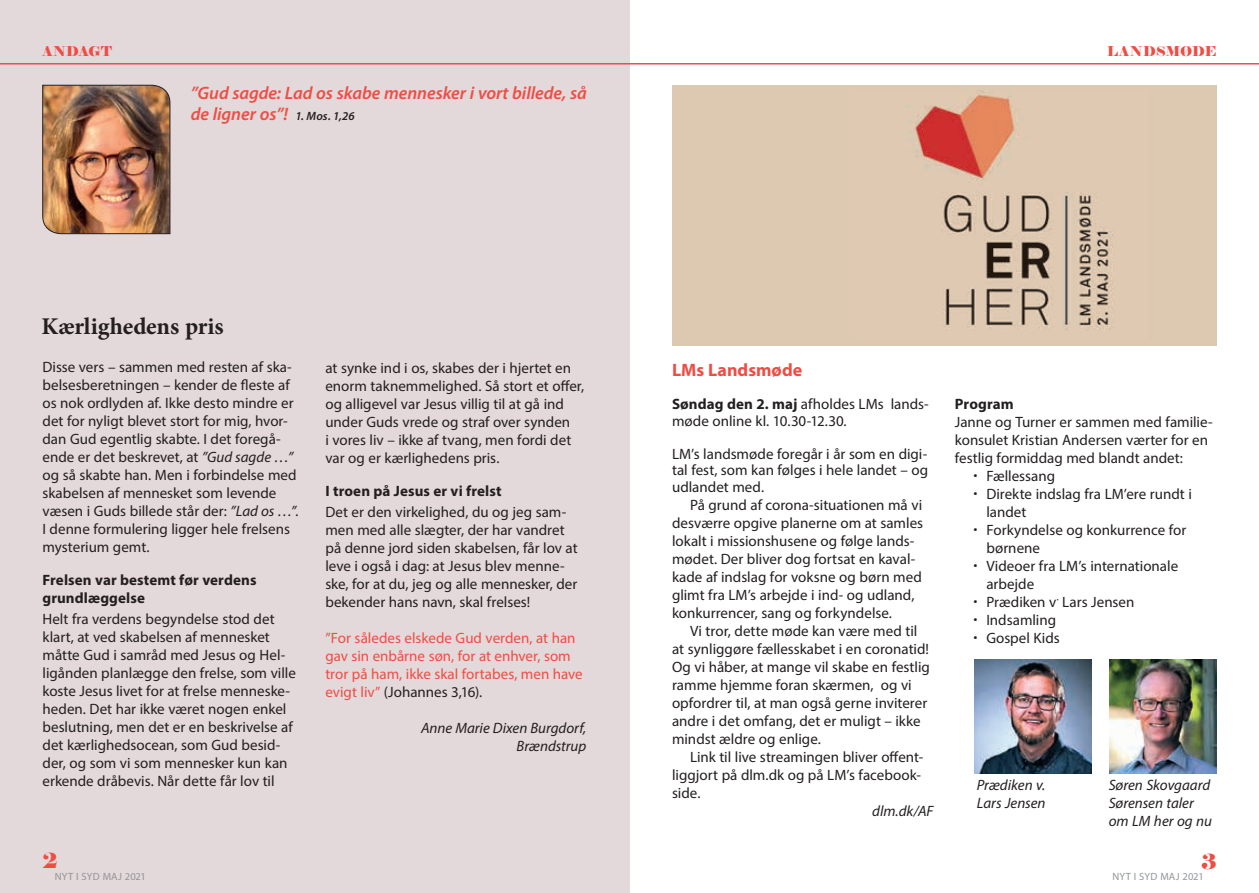
<style>
.page{position:relative;width:1259px;height:893px;background:#fff}
.page>*{position:absolute;margin:0;border:0;box-sizing:border-box;transform-origin:0 0}
.A_Fremhævet_tekst_ve{font:700 24px "Minion Pro";letter-spacing:-.005em;color:#231f20}
.t1{font:21px "Elephant";color:#ef4d44}
.A_Fremhævet_tekst_ve-2{font:italic 600 18px/21.6px "Myriad Pro";letter-spacing:-.005em;color:#ef4d44}
.A_Brødtekst__kalende{font:700 18px "Myriad Pro";color:#ef4d44}
.A_Brødtekst_1__afsni{font:15px/18px "Myriad Pro";color:#231f20}
.A_Brødtekst{font:15px/18px "Myriad Pro";color:#231f20}
.A_Brødtekst__kalende-2{font:15px/16.5px "Myriad Pro";color:#231f20}
.A_Brødtekst_1__afsni-2{font:15px/18px "Myriad Pro";color:#ef4d44}
.A_Mellemrubrik{font:700 15px/18px "Myriad Pro";letter-spacing:.005em;color:#231f20}
.A_Billedtekst_venstr{font:italic 15px/18px "Myriad Pro";color:#231f20}
.A_Brødtekst-2{font:italic 15px "Myriad Pro";color:#231f20}
.A_Brødtekst__kalende-3{font:700 15px "Myriad Pro";letter-spacing:.005em;color:#231f20}
.B_Toptekst_venstre{font:13.5px "Elephant";letter-spacing:.025em;color:#ef4d44}
.B_Bundtekst_højre{font:10.5px "Myriad Pro";letter-spacing:.015em;color:#939598}
.s1{font-size:12px;color:#231f20}
.s2{font-style:italic}
.s3{color:#231f20}
.s4{font-weight:700}
</style>
<div class="page">
<div style="left:672px;top:85px;width:544px;height:260px;background:#ddc8b2"></div>
<div style="left:0;top:0;width:629px;height:893px;background:#e3d8da"></div>
<img style="left:42px;top:85px;width:128px;height:149px">
<hr style="left:0;top:63px;width:1259px;height:2px;background:#ef4d44">
<img style="left:907px;top:91px;width:207px;height:239px">
<img style="left:974px;top:659px;width:118px;height:115px">
<img style="left:1109px;top:659px;width:107px;height:114px">
<p class="B_Toptekst_venstre" style="left:43px;top:42px;width:71px">ANDAGT</p>
<p class="B_Toptekst_venstre" style="left:1107px;top:42px;width:111px">LANDSMØDE</p>
<p class="A_Fremhævet_tekst_ve-2" style="left:191px;top:81px;width:398px">”Gud sagde: Lad os skabe mennesker i vort billede, så de ligner os”! <span class="s1">1. Mos. 1,26</span></p>
<p class="A_Fremhævet_tekst_ve" style="left:41px;top:310px;width:184px">Kærlighedens pris</p>
<p class="A_Brødtekst_1__afsni" style="left:43px;top:358px;width:258px">Disse vers – sammen med resten af ska&shy;belsesberetningen – kender de fleste af os nok ordlyden af. Ikke desto mindre er det for nyligt blevet stort for mig, hvor&shy;dan Gud egentlig skabte. I det foregå&shy;ende er det beskrevet, at <span class="s2">”Gud sagde …” </span>og så skabte han. Men i forbindelse med skabelsen af mennesket som levende væsen i Guds billede står der: <span class="s2">”Lad os …”.<br></span>I denne formulering ligger hele frelsens mysterium gemt.</p>
<p class="A_Mellemrubrik" style="left:43px;top:571px;width:215px">Frelsen var bestemt før verdens grundlæggelse</p>
<p class="A_Brødtekst_1__afsni" style="left:43px;top:610px;width:255px">Helt fra verdens begyndelse stod det klart, at ved skabelsen af mennesket måtte Gud i samråd med Jesus og Hel&shy;ligånden planlægge den frelse, som ville koste Jesus livet for at frelse menneske&shy;heden. Det har ikke været nogen enkel beslutning, men det er en beskrivelse af det kærlighedsocean, som Gud besid&shy;der, og som vi som mennesker kun kan erkende dråbevis. Når dette får lov til</p>
<p class="A_Brødtekst_1__afsni" style="left:325px;top:358px;width:260px">at synke ind i os, skabes der i hjertet en enorm taknemmelighed. Så stort et offer, og alligevel var Jesus villig til at gå ind under Guds vrede og straf over synden<br>i vores liv – ikke af tvang, men fordi det var og er kærlighedens pris.</p>
<p class="A_Mellemrubrik" style="left:325px;top:481px;width:178px">I troen på Jesus er vi frelst</p>
<p class="A_Brødtekst_1__afsni" style="left:325px;top:502px;width:254px">Det er den virkelighed, du og jeg sam&shy;men med alle slægter, der har vandret på denne jord siden skabelsen, får lov at leve i også i dag: at Jesus blev menne&shy;ske, for at du, jeg og alle mennesker, der bekender hans navn, skal frelses!</p>
<p class="A_Brødtekst_1__afsni-2" style="left:325px;top:628px;width:259px">”For således elskede Gud verden, at han gav sin enbårne søn, for at enhver, som tror på ham, ikke skal fortabes, men have evigt liv” <span class="s3">(Johannes 3,16).</span></p>
<p class="A_Brødtekst-2" style="left:421px;top:718px;width:167px">Anne Marie Dixen Burgdorf,</p>
<p class="A_Brødtekst-2" style="left:516px;top:736px;width:71px">Brændstrup</p>
<p class="A_Brødtekst__kalende" style="left:672px;top:359px;width:132px">LMs Landsmøde</p>
<p class="A_Brødtekst__kalende-2" style="left:672px;top:396px;width:258px"><span class="s4">Søndag den 2. maj</span> afholdes LMs lands&shy;møde online kl. 10.30-12.30.</p>
<p class="A_Brødtekst__kalende-2" style="left:672px;top:445px;width:258px;text-align:justify">LM’s landsmøde foregår i år som en digi&shy;tal fest, som kan følges i hele landet – og udlandet med.</p>
<p class="A_Brødtekst" style="left:672px;top:496px;width:253px;text-indent:18px">På grund af corona-situationen må vi desværre opgive planerne om at samles lokalt i missionshusene og følge lands&shy;mødet. Der bliver dog fortsat en kaval&shy;kade af indslag for voksne og børn med glimt fra LM’s arbejde i ind- og udland, konkurrencer, sang og forkyndelse.</p>
<p class="A_Brødtekst" style="left:672px;top:622px;width:259px;text-indent:18px">Vi tror, dette møde kan være med til at synliggøre fællesskabet i en coronatid!<br>Og vi håber, at mange vil skabe en festlig ramme hjemme foran skærmen, og vi opfordrer til, at man også gerne inviterer andre i det omfang, det er muligt – ikke mindst ældre og enlige.</p>
<p class="A_Brødtekst" style="left:672px;top:748px;width:253px;text-indent:18px">Link til live streamingen bliver offent&shy;liggjort på dlm.dk og på LM’s facebook&shy;side.</p>
<p class="A_Brødtekst-2" style="left:872px;top:802px;width:63px">dlm.dk/AF</p>
<p class="A_Brødtekst__kalende-3" style="left:955px;top:394px;width:60px">Program</p>
<p class="A_Brødtekst_1__afsni" style="left:955px;top:413px;width:259px">Janne og Turner er sammen med familie&shy;konsulet Kristian Andersen værter for en festlig formiddag med blandt andet:</p>
<p class="A_Brødtekst_1__afsni" style="left:986px;top:467px;width:70px">Fællessang</p>
<p class="A_Brødtekst_1__afsni" style="left:986px;top:485px;width:207px">Direkte indslag fra LM’ere rundt i landet</p>
<p class="A_Brødtekst_1__afsni" style="left:986px;top:521px;width:201px">Forkyndelse og konkurrence for børnene</p>
<p class="A_Brødtekst_1__afsni" style="left:986px;top:557px;width:193px">Videoer fra LM’s internationale</p>
<p class="A_Brødtekst_1__afsni" style="left:986px;top:575px;width:49px">arbejde</p>
<p class="A_Brødtekst_1__afsni" style="left:986px;top:593px;width:150px">Prædiken v. Lars Jensen</p>
<p class="A_Brødtekst_1__afsni" style="left:986px;top:611px;width:71px">Indsamling</p>
<p class="A_Brødtekst_1__afsni" style="left:986px;top:629px;width:75px">Gospel Kids</p>
<p class="A_Billedtekst_venstr" style="left:977px;top:776px;width:70px">Prædiken v.</p>
<p class="A_Billedtekst_venstr" style="left:977px;top:794px;width:70px">Lars Jensen</p>
<p class="A_Billedtekst_venstr" style="left:1108px;top:776px;width:105px">Søren Skovgaard<br>Sørensen taler om LM her og nu</p>
<h2 class="t1" style="left:43px;top:848px;width:17px">2</h2>
<h2 class="t1" style="left:1201px;top:848px;width:17px">3</h2>
<p class="B_Bundtekst_højre" style="left:55px;top:869px;width:93px">NYT I SYD MAJ 2021</p>
<p class="B_Bundtekst_højre" style="left:103px;top:870px;width:66px">FEBRUAR 2017</p>
<p class="B_Bundtekst_højre" style="left:1112px;top:870px;width:93px">NYT I SYD MAJ 2021</p>
</div>
